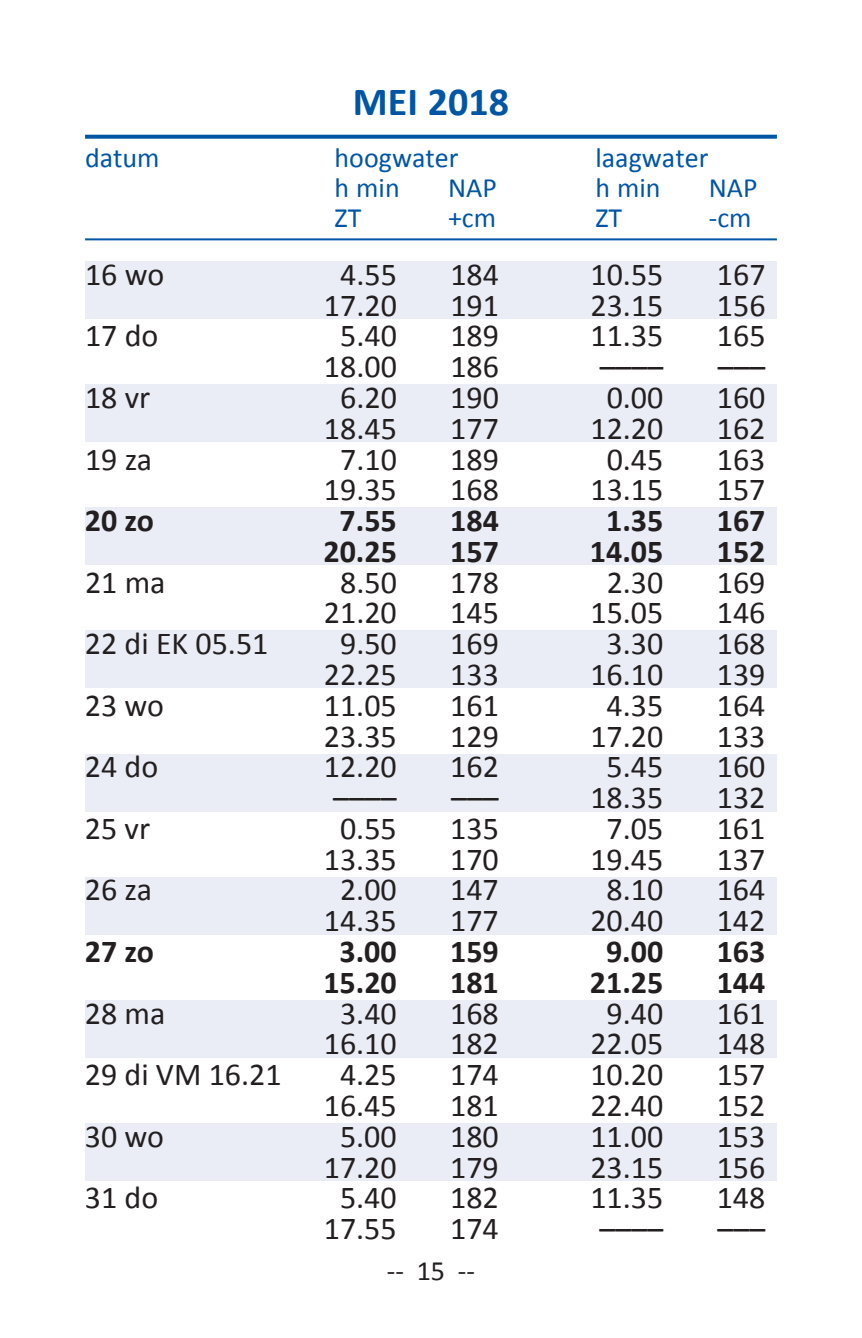
<style>
.page{position:relative;width:862px;height:1338px;background:#fff}
.page>*{position:absolute;margin:0;border:0;box-sizing:border-box;transform-origin:0 0}
.t1{font:700 40px "Calibri";color:#0155a5}
.t2{font:32px "Calibri";color:#231f20}
.t3{font:700 32px "Calibri";color:#231f20}
.t4{font:28px "Calibri";color:#0155a5}
.t5{font:28px "Calibri";color:#231f20}
</style>
<div class="page">
<div style="left:85px;top:261px;width:692px;height:58px;background:#eaedf6"></div>
<div style="left:85px;top:384px;width:692px;height:58px;background:#eaedf6"></div>
<div style="left:85px;top:507px;width:692px;height:58px;background:#eaedf6"></div>
<div style="left:85px;top:630px;width:692px;height:58px;background:#eaedf6"></div>
<div style="left:85px;top:754px;width:692px;height:57px;background:#eaedf6"></div>
<div style="left:85px;top:877px;width:692px;height:58px;background:#eaedf6"></div>
<div style="left:85px;top:1000px;width:692px;height:58px;background:#eaedf6"></div>
<div style="left:85px;top:1123px;width:692px;height:58px;background:#eaedf6"></div>
<svg style="left:85px;top:135px;width:692px;height:4px;background:#1461ab"></svg>
<hr style="left:85px;top:238px;width:692px;height:2px;background:#0155a5">
<p class="t1" style="left:353px;top:73px;width:158px">MEI 2018</p>
<p class="t4" style="left:85px;top:140px;width:76px">datum</p>
<p class="t4" style="left:334px;top:140px;width:125px">hoogwater</p>
<p class="t4" style="left:595px;top:140px;width:114px">laagwater</p>
<p class="t4" style="left:334px;top:170px;width:67px">h min</p>
<p class="t4" style="left:448px;top:170px;width:50px">NAP</p>
<p class="t4" style="left:595px;top:170px;width:67px">h min</p>
<p class="t4" style="left:709px;top:170px;width:50px">NAP</p>
<p class="t4" style="left:334px;top:200px;width:28px">ZT</p>
<p class="t4" style="left:448px;top:200px;width:50px">+cm</p>
<p class="t4" style="left:595px;top:200px;width:28px">ZT</p>
<p class="t4" style="left:709px;top:200px;width:44px">-cm</p>
<p class="t2" style="left:85px;top:254px;width:81px">16 wo</p>
<p class="t2" style="left:340px;top:254px;width:58px">4.55</p>
<p class="t2" style="left:450px;top:254px;width:50px">184</p>
<p class="t2" style="left:590px;top:254px;width:74px">10.55</p>
<p class="t2" style="left:717px;top:254px;width:50px">167</p>
<p class="t2" style="left:324px;top:285px;width:74px">17.20</p>
<p class="t2" style="left:450px;top:285px;width:50px">191</p>
<p class="t2" style="left:590px;top:285px;width:74px">23.15</p>
<p class="t2" style="left:717px;top:285px;width:50px">156</p>
<p class="t2" style="left:85px;top:316px;width:75px">17 do</p>
<p class="t2" style="left:340px;top:316px;width:58px">5.40</p>
<p class="t2" style="left:450px;top:316px;width:50px">189</p>
<p class="t2" style="left:590px;top:316px;width:74px">11.35</p>
<p class="t2" style="left:717px;top:316px;width:50px">165</p>
<p class="t2" style="left:324px;top:347px;width:74px">18.00</p>
<p class="t2" style="left:450px;top:347px;width:50px">186</p>
<p class="t2" style="left:600px;top:347px;width:65px">––––</p>
<p class="t2" style="left:718px;top:347px;width:49px">–––</p>
<p class="t2" style="left:85px;top:377px;width:67px">18 vr</p>
<p class="t2" style="left:340px;top:377px;width:58px">6.20</p>
<p class="t2" style="left:450px;top:377px;width:50px">190</p>
<p class="t2" style="left:607px;top:377px;width:58px">0.00</p>
<p class="t2" style="left:717px;top:377px;width:50px">160</p>
<p class="t2" style="left:324px;top:408px;width:74px">18.45</p>
<p class="t2" style="left:450px;top:408px;width:50px">177</p>
<p class="t2" style="left:590px;top:408px;width:74px">12.20</p>
<p class="t2" style="left:717px;top:408px;width:50px">162</p>
<p class="t2" style="left:85px;top:439px;width:69px">19 za</p>
<p class="t2" style="left:340px;top:439px;width:58px">7.10</p>
<p class="t2" style="left:450px;top:439px;width:50px">189</p>
<p class="t2" style="left:606px;top:439px;width:58px">0.45</p>
<p class="t2" style="left:717px;top:439px;width:50px">163</p>
<p class="t2" style="left:324px;top:470px;width:74px">19.35</p>
<p class="t2" style="left:450px;top:470px;width:50px">168</p>
<p class="t2" style="left:590px;top:470px;width:74px">13.15</p>
<p class="t2" style="left:717px;top:470px;width:50px">157</p>
<p class="t3" style="left:85px;top:498px;width:71px">20 zo</p>
<p class="t3" style="left:340px;top:498px;width:59px">7.55</p>
<p class="t3" style="left:450px;top:498px;width:50px">184</p>
<p class="t3" style="left:606px;top:498px;width:59px">1.35</p>
<p class="t3" style="left:717px;top:498px;width:50px">167</p>
<p class="t3" style="left:323px;top:529px;width:75px">20.25</p>
<p class="t3" style="left:450px;top:529px;width:50px">157</p>
<p class="t3" style="left:590px;top:529px;width:75px">14.05</p>
<p class="t3" style="left:717px;top:529px;width:50px">152</p>
<p class="t2" style="left:85px;top:562px;width:82px">21 ma</p>
<p class="t2" style="left:340px;top:562px;width:58px">8.50</p>
<p class="t2" style="left:450px;top:562px;width:50px">178</p>
<p class="t2" style="left:606px;top:562px;width:58px">2.30</p>
<p class="t2" style="left:717px;top:562px;width:50px">169</p>
<p class="t2" style="left:324px;top:593px;width:74px">21.20</p>
<p class="t2" style="left:450px;top:593px;width:50px">145</p>
<p class="t2" style="left:590px;top:593px;width:74px">15.05</p>
<p class="t2" style="left:717px;top:593px;width:50px">146</p>
<p class="t2" style="left:85px;top:624px;width:185px">22 di EK 05.51</p>
<p class="t2" style="left:340px;top:624px;width:58px">9.50</p>
<p class="t2" style="left:450px;top:624px;width:50px">169</p>
<p class="t2" style="left:606px;top:624px;width:58px">3.30</p>
<p class="t2" style="left:717px;top:624px;width:50px">168</p>
<p class="t2" style="left:324px;top:655px;width:74px">22.25</p>
<p class="t2" style="left:450px;top:655px;width:50px">133</p>
<p class="t2" style="left:590px;top:655px;width:74px">16.10</p>
<p class="t2" style="left:717px;top:655px;width:50px">139</p>
<p class="t2" style="left:85px;top:685px;width:81px">23 wo</p>
<p class="t2" style="left:324px;top:685px;width:74px">11.05</p>
<p class="t2" style="left:450px;top:685px;width:50px">161</p>
<p class="t2" style="left:606px;top:685px;width:58px">4.35</p>
<p class="t2" style="left:717px;top:685px;width:50px">164</p>
<p class="t2" style="left:324px;top:716px;width:74px">23.35</p>
<p class="t2" style="left:450px;top:716px;width:50px">129</p>
<p class="t2" style="left:590px;top:716px;width:74px">17.20</p>
<p class="t2" style="left:717px;top:716px;width:50px">133</p>
<p class="t2" style="left:85px;top:747px;width:75px">24 do</p>
<p class="t2" style="left:324px;top:747px;width:74px">12.20</p>
<p class="t2" style="left:450px;top:747px;width:50px">162</p>
<p class="t2" style="left:606px;top:747px;width:58px">5.45</p>
<p class="t2" style="left:717px;top:747px;width:50px">160</p>
<p class="t2" style="left:333px;top:778px;width:65px">––––</p>
<p class="t2" style="left:451px;top:778px;width:49px">–––</p>
<p class="t2" style="left:590px;top:778px;width:74px">18.35</p>
<p class="t2" style="left:717px;top:778px;width:50px">132</p>
<p class="t2" style="left:85px;top:808px;width:67px">25 vr</p>
<p class="t2" style="left:340px;top:808px;width:58px">0.55</p>
<p class="t2" style="left:450px;top:808px;width:50px">135</p>
<p class="t2" style="left:606px;top:808px;width:58px">7.05</p>
<p class="t2" style="left:717px;top:808px;width:50px">161</p>
<p class="t2" style="left:324px;top:839px;width:74px">13.35</p>
<p class="t2" style="left:450px;top:839px;width:50px">170</p>
<p class="t2" style="left:590px;top:839px;width:74px">19.45</p>
<p class="t2" style="left:717px;top:839px;width:50px">137</p>
<p class="t2" style="left:85px;top:870px;width:69px">26 za</p>
<p class="t2" style="left:340px;top:870px;width:58px">2.00</p>
<p class="t2" style="left:450px;top:870px;width:50px">147</p>
<p class="t2" style="left:606px;top:870px;width:58px">8.10</p>
<p class="t2" style="left:716px;top:870px;width:50px">164</p>
<p class="t2" style="left:324px;top:901px;width:74px">14.35</p>
<p class="t2" style="left:450px;top:901px;width:50px">177</p>
<p class="t2" style="left:590px;top:901px;width:74px">20.40</p>
<p class="t2" style="left:716px;top:901px;width:50px">142</p>
<p class="t3" style="left:85px;top:929px;width:71px">27 zo</p>
<p class="t3" style="left:339px;top:929px;width:59px">3.00</p>
<p class="t3" style="left:450px;top:929px;width:50px">159</p>
<p class="t3" style="left:606px;top:929px;width:59px">9.00</p>
<p class="t3" style="left:716px;top:929px;width:50px">163</p>
<p class="t3" style="left:323px;top:960px;width:75px">15.20</p>
<p class="t3" style="left:450px;top:960px;width:50px">181</p>
<p class="t3" style="left:590px;top:960px;width:75px">21.25</p>
<p class="t3" style="left:717px;top:960px;width:50px">144</p>
<p class="t2" style="left:85px;top:993px;width:82px">28 ma</p>
<p class="t2" style="left:340px;top:993px;width:58px">3.40</p>
<p class="t2" style="left:450px;top:993px;width:50px">168</p>
<p class="t2" style="left:606px;top:993px;width:58px">9.40</p>
<p class="t2" style="left:716px;top:993px;width:50px">161</p>
<p class="t2" style="left:324px;top:1024px;width:74px">16.10</p>
<p class="t2" style="left:450px;top:1024px;width:50px">182</p>
<p class="t2" style="left:590px;top:1024px;width:74px">22.05</p>
<p class="t2" style="left:716px;top:1024px;width:50px">148</p>
<p class="t2" style="left:85px;top:1055px;width:198px">29 di VM 16.21</p>
<p class="t2" style="left:340px;top:1055px;width:58px">4.25</p>
<p class="t2" style="left:450px;top:1055px;width:50px">174</p>
<p class="t2" style="left:590px;top:1055px;width:74px">10.20</p>
<p class="t2" style="left:716px;top:1055px;width:50px">157</p>
<p class="t2" style="left:324px;top:1085px;width:74px">16.45</p>
<p class="t2" style="left:450px;top:1085px;width:50px">181</p>
<p class="t2" style="left:590px;top:1085px;width:74px">22.40</p>
<p class="t2" style="left:716px;top:1085px;width:50px">152</p>
<p class="t2" style="left:85px;top:1116px;width:81px">30 wo</p>
<p class="t2" style="left:340px;top:1116px;width:58px">5.00</p>
<p class="t2" style="left:450px;top:1116px;width:50px">180</p>
<p class="t2" style="left:590px;top:1116px;width:74px">11.00</p>
<p class="t2" style="left:716px;top:1116px;width:50px">153</p>
<p class="t2" style="left:324px;top:1147px;width:74px">17.20</p>
<p class="t2" style="left:450px;top:1147px;width:50px">179</p>
<p class="t2" style="left:590px;top:1147px;width:74px">23.15</p>
<p class="t2" style="left:716px;top:1147px;width:50px">156</p>
<p class="t2" style="left:85px;top:1178px;width:75px">31 do</p>
<p class="t2" style="left:340px;top:1178px;width:58px">5.40</p>
<p class="t2" style="left:450px;top:1178px;width:50px">182</p>
<p class="t2" style="left:590px;top:1178px;width:74px">11.35</p>
<p class="t2" style="left:716px;top:1178px;width:50px">148</p>
<p class="t2" style="left:324px;top:1209px;width:74px">17.55</p>
<p class="t2" style="left:450px;top:1209px;width:50px">174</p>
<p class="t2" style="left:599px;top:1209px;width:65px">––––</p>
<p class="t2" style="left:717px;top:1209px;width:49px">–––</p>
<p class="t5" style="left:387px;top:1253px;width:89px">-- 15 --</p>
</div>
